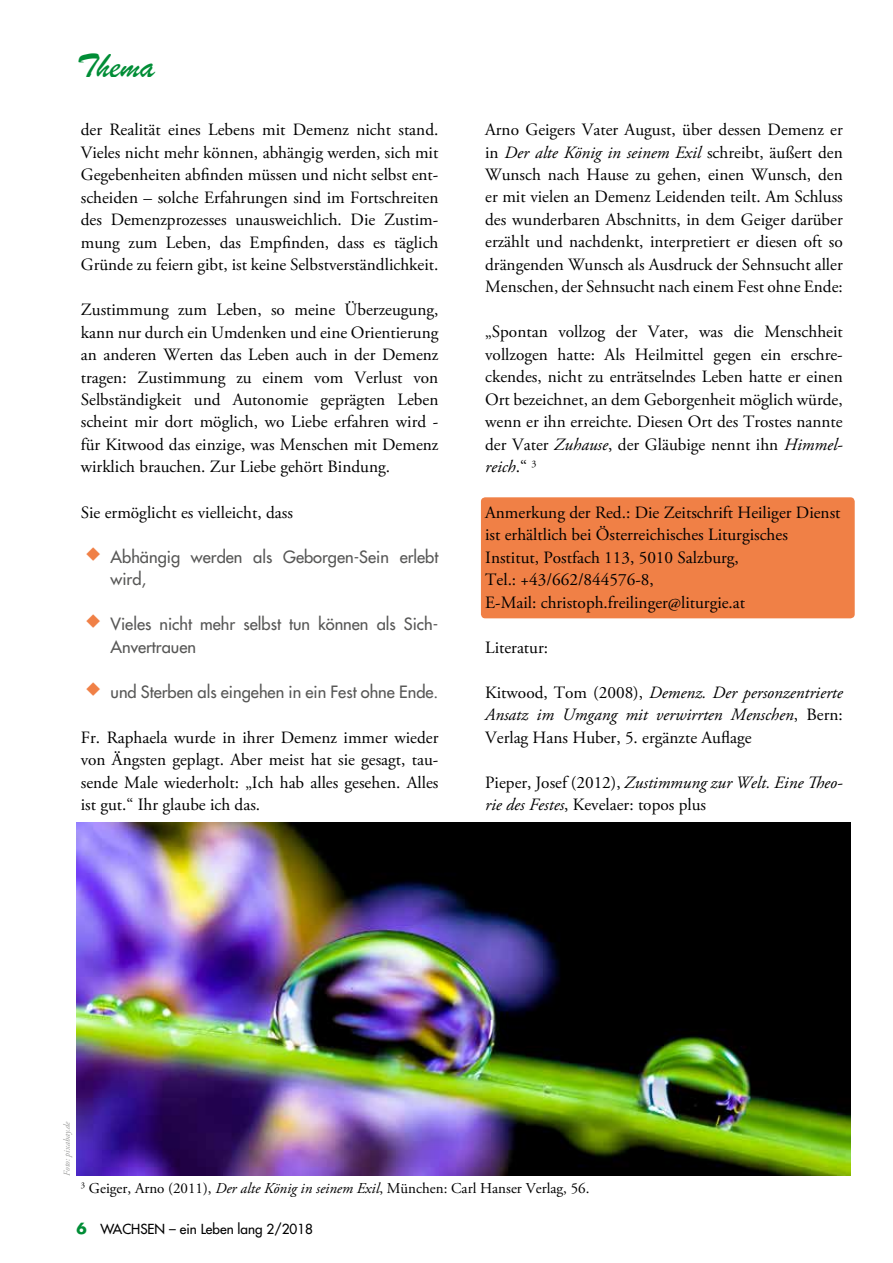
<style>
.page{position:relative;width:893px;height:1263px;background:#fff}
.page>*{position:absolute;margin:0;border:0;box-sizing:border-box;transform-origin:0 0}
.t1{font:36px "Brush Script";color:#008d36}
.t2{font:17.25px/22.5px "Adobe Garamond Pro";color:#000;text-align:justify}
.t3{font:italic 17.25px/22.5px "Adobe Garamond Pro";color:#000;text-align:justify}
.t4{font:500 16.5px/22.5px "Futura Std";color:#575756}
.t5{font:15px "Adobe Garamond Pro";color:#000}
.t6{font:500 13.5px "Futura Std";color:#000}
.t7{font:italic 9px "Adobe Garamond Pro";letter-spacing:-.005em;color:#9d9d9c}
.s1{font-style:italic}
.s2{font-style:normal}
.s3{font-weight:700;font-size:15px;color:#008d36}
.s4{font-style:inherit}
</style>
<div class="page">
<div style="left:481px;top:497px;width:374px;height:121px;background:#f08046;border-radius:4px"></div>
<img style="left:77px;top:823px;width:773px;height:352px">
<p class="t1" style="left:77px;top:44px;width:80px">Thema</p>
<p class="t2" style="left:81px;top:119px;width:359px">der Realität eines Lebens mit Demenz nicht stand.<br>Vieles nicht mehr können, abhängig werden, sich mit Gegebenheiten abfinden müssen und nicht selbst ent&shy;scheiden – solche Erfahrungen sind im Fortschreiten des Demenzprozesses unausweichlich. Die Zustim&shy;mung zum Leben, das Empfinden, dass es täglich Gründe zu feiern gibt, ist keine Selbstverständlichkeit.</p>
<p class="t2" style="left:81px;top:299px;width:359px">Zustimmung zum Leben, so meine Überzeugung, kann nur durch ein Umdenken und eine Orientierung an anderen Werten das Leben auch in der Demenz tragen: Zustimmung zu einem vom Verlust von Selbständigkeit und Autonomie geprägten Leben scheint mir dort möglich, wo Liebe erfahren wird - für Kitwood das einzige, was Menschen mit Demenz wirklich brauchen. Zur Liebe gehört Bindung.</p>
<p class="t2" style="left:81px;top:501px;width:214px">Sie ermöglicht es vielleicht, dass</p>
<p class="t4" style="left:111px;top:545px;width:329px">Abhängig werden als Geborgen-Sein erlebt wird,</p>
<p class="t4" style="left:111px;top:613px;width:329px">Vieles nicht mehr selbst tun können als Sich-<br>Anvertrauen</p>
<p class="t4" style="left:111px;top:680px;width:329px">und Sterben als eingehen in ein Fest ohne Ende.</p>
<p class="t2" style="left:81px;top:726px;width:359px">Fr. Raphaela wurde in ihrer Demenz immer wieder von Ängsten geplagt. Aber meist hat sie gesagt, tau&shy;sende Male wiederholt: „Ich hab alles gesehen. Alles ist gut.“ Ihr glaube ich das.</p>
<p class="t2" style="left:485px;top:119px;width:359px">Arno Geigers Vater August, über dessen Demenz er in <span class="s1">Der alte König in seinem Exil</span> schreibt, äußert den Wunsch nach Hause zu gehen, einen Wunsch, den er mit vielen an Demenz Leidenden teilt. Am Schluss des wunderbaren Abschnitts, in dem Geiger darüber erzählt und nachdenkt, interpretiert er diesen oft so drängenden Wunsch als Ausdruck der Sehnsucht aller Menschen, der Sehnsucht nach einem Fest ohne Ende:</p>
<p class="t2" style="left:485px;top:321px;width:359px">„Spontan vollzog der Vater, was die Menschheit vollzogen hatte: Als Heilmittel gegen ein erschre&shy;ckendes, nicht zu enträtselndes Leben hatte er einen Ort bezeichnet, an dem Geborgenheit möglich würde, wenn er ihn erreichte. Diesen Ort des Trostes nannte der Vater <span class="s1">Zuhause</span>, der Gläubige nennt ihn <span class="s1">Himmel&shy;reich</span>.“ <sup>3</sup></p>
<p class="t2" style="left:485px;top:501px;width:357px;text-align:left">Anmerkung der Red.: Die Zeitschrift Heiliger Dienst ist erhältlich bei Österreichisches Liturgisches Institut, Postfach 113, 5010 Salzburg,<br>Tel.: +43/662/844576-8,<br>E-Mail: christoph.freilinger@liturgie.at</p>
<p class="t2" style="left:485px;top:636px;width:64px">Literatur:</p>
<p class="t3" style="left:485px;top:681px;width:359px"><span class="s2">Kitwood, Tom (2008),</span> Demenz. Der personzentrierte Ansatz im Umgang mit verwirrten Menschen<span class="s2">, Bern:<br>Verlag Hans Huber, 5. ergänzte Auflage</span></p>
<p class="t3" style="left:485px;top:771px;width:359px"><span class="s2">Pieper, Josef (2012),</span> Zustimmung zur Welt. Eine Theo&shy;rie des Festes<span class="s2">, Kevelaer: topos plus</span></p>
<p class="t7" style="left:62px;top:1175px;width:55px;rotate:-90deg">Foto: pixabay.de</p>
<p class="t5" style="left:81px;top:1179px;width:510px"><sup>3</sup> Geiger, Arno (2011), <span class="s1">Der alte König in seinem Exil</span>, München: Carl Hanser Verlag, 56.</p>
<p class="t6" style="left:77px;top:1221px;width:238px"><span class="s3">6</span> WACHSEN – ein Leben lang <span class="s4">2/2018</span></p>
</div>
